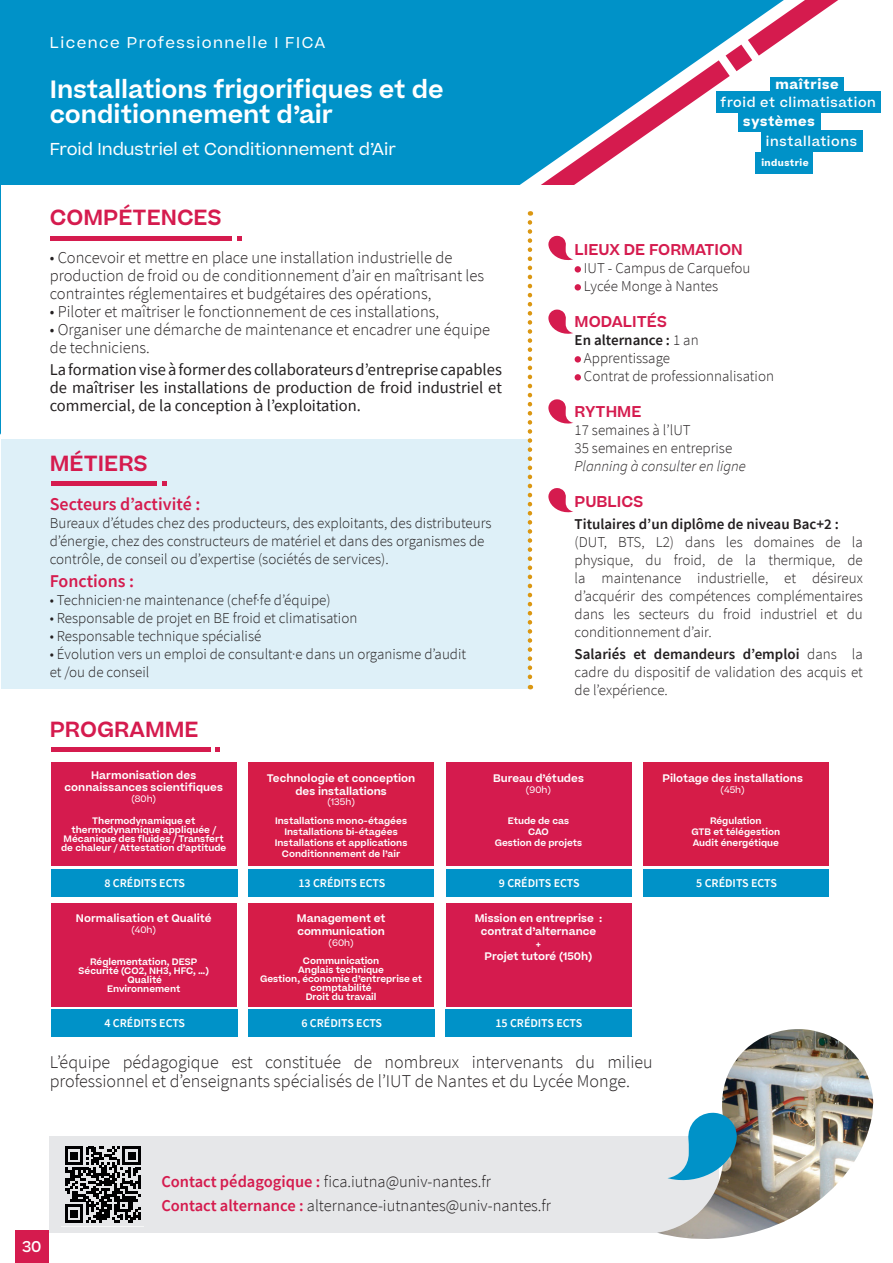
<style>
.page{position:relative;width:893px;height:1263px;background:#fff}
.page>*{position:absolute;margin:0;border:0;box-sizing:border-box;transform-origin:0 0}
.t1{font:600 24px/25.5px "Beatrice";color:#fff}
.t2{font:600 21px "Beatrice";color:#d51b4e}
.t3{font:300 18px/19.5px "Source Sans Pro";color:#231f20}
.t4{font:600 18px "Source Sans Pro";color:#d51b4e}
.t5{font:300 16.5px/18px "Source Sans Pro";color:#231f20}
.t6{font:16.5px/18px "Source Sans Pro";color:#231f20;text-align:justify}
.t7{font:16.5px "Beatrice";color:#fff}
.t8{font:300 15px/18px "Source Sans Pro";color:#231f20}
.t9{font:600 15px "Beatrice";color:#d51b4e}
.t10{font:600 15px "Source Sans Pro";color:#231f20}
.t11{font:15px "Beatrice";letter-spacing:.1em;color:#fff}
.t12{font:italic 300 15px "Source Sans Pro";color:#231f20}
.t13{font:500 15px "Beatrice";color:#fff}
.t14{font:500 13.05px "Beatrice";letter-spacing:.05em;color:#fff}
.t15{font:700 13.05px "Beatrice";letter-spacing:.05em;color:#fff}
.t16{font:600 12px "Source Sans Pro";color:#fff}
.t17{font:600 10.5px/12.6px "Beatrice";color:#fff;text-align:center}
.t18{font:600 9px/9px "Beatrice";color:#fff;text-align:center}
.t19{font:9px "Beatrice";color:#fff}
.t20{font:700 9px "Beatrice";letter-spacing:.05em;color:#fff}
.s1{font-weight:600}
.s2{font-weight:600;color:#d51b4e}
</style>
<div class="page">
<div style="left:15px;top:1230px;width:34px;height:33px;background:#d51b4e"></div>
<svg style="left:0;top:0;width:726px;height:505px;fill:#0092c8"></svg>
<div style="left:1px;top:185px;width:603px;height:264px;background:#fff"></div>
<div style="left:1px;top:439px;width:529px;height:250px;background:#def0f8"></div>
<svg style="left:548px;top:236px;width:25px;height:25px"></svg>
<svg style="left:548px;top:310px;width:25px;height:24px"></svg>
<svg style="left:528px;top:222px;width:4px;height:467px"></svg>
<div style="left:50px;top:236px;width:182px;height:5px;background:#d51b4e"></div>
<svg style="left:237px;top:236px;width:4px;height:5px"></svg>
<svg style="left:548px;top:399px;width:25px;height:25px"></svg>
<svg style="left:548px;top:488px;width:25px;height:25px"></svg>
<div style="left:50px;top:1137px;width:669px;height:96px;background:#e6e7e9"></div>
<svg style="left:65px;top:1146px;width:76px;height:77px"></svg>
<img style="left:657px;top:1029px;width:216px;height:210px">
<svg style="left:667px;top:1113px;width:70px;height:70px"></svg>
<hr style="left:51px;top:481px;width:106px;height:4px;background:#d51b4e">
<svg style="left:162px;top:481px;width:5px;height:4px"></svg>
<hr style="left:51px;top:747px;width:160px;height:4px;background:#d51b4e">
<svg style="left:215px;top:747px;width:4px;height:4px"></svg>
<div style="left:51px;top:903px;width:186px;height:103px;background:#d51b4e"></div>
<div style="left:248px;top:903px;width:186px;height:103px;background:#d61c48"></div>
<div style="left:446px;top:903px;width:185px;height:103px;background:#d51b4e"></div>
<div style="left:51px;top:762px;width:186px;height:104px;background:#d51b4e"></div>
<div style="left:248px;top:762px;width:186px;height:104px;background:#d61c48"></div>
<div style="left:446px;top:762px;width:185px;height:104px;background:#d51b4e"></div>
<div style="left:643px;top:762px;width:186px;height:104px;background:#d61c48"></div>
<div style="left:51px;top:869px;width:186px;height:27px;background:#0092c8"></div>
<div style="left:248px;top:869px;width:186px;height:27px;background:#0092c8"></div>
<div style="left:446px;top:869px;width:185px;height:27px;background:#0092c8"></div>
<div style="left:643px;top:869px;width:186px;height:27px;background:#0092c8"></div>
<div style="left:51px;top:1009px;width:186px;height:27px;background:#0092c8"></div>
<div style="left:248px;top:1009px;width:186px;height:27px;background:#0092c8"></div>
<div style="left:445px;top:1009px;width:186px;height:27px;background:#0092c8"></div>
<svg style="left:726px;top:0;width:112px;height:174px"></svg>
<div style="left:639px;top:186px;width:254px;height:352px;background:#fff"></div>
<div style="left:575px;top:266px;width:6px;height:7px;background:#d51b4e;border-radius:50%"></div>
<div style="left:575px;top:284px;width:6px;height:7px;background:#d51b4e;border-radius:50%"></div>
<div style="left:575px;top:356px;width:6px;height:7px;background:#d51b4e;border-radius:50%"></div>
<div style="left:575px;top:374px;width:6px;height:7px;background:#d51b4e;border-radius:50%"></div>
<div style="left:831px;top:13px;width:41px;height:200px;background:#fff"></div>
<div style="left:808px;top:30px;width:41px;height:188px;background:#fff"></div>
<div style="left:779px;top:45px;width:42px;height:168px;background:#fff"></div>
<div style="left:770px;top:77px;width:74px;height:21px;background:#0092c8"></div>
<div style="left:716px;top:92px;width:164px;height:21px;background:#0092c8"></div>
<div style="left:738px;top:110px;width:83px;height:21px;background:#0092c8"></div>
<div style="left:761px;top:131px;width:101px;height:21px;background:#0092c8"></div>
<div style="left:755px;top:152px;width:58px;height:21px;background:#0092c8"></div>
<p class="t11" style="left:50px;top:33px;width:277px">Licence Professionnelle I FICA</p>
<h1 class="t1" style="left:50px;top:76px;width:395px">Installations frigorifiques et de conditionnement d’air</h1>
<p class="t7" style="left:50px;top:138px;width:348px">Froid Industriel et Conditionnement d’Air</p>
<h2 class="t2" style="left:50px;top:204px;width:174px">COMPÉTENCES</h2>
<p class="t5" style="left:50px;top:249px;width:436px">• Concevoir et mettre en place une installation industrielle de production de froid ou de conditionnement d’air en maîtrisant les contraintes réglementaires et budgétaires des opérations,</p>
<p class="t5" style="left:50px;top:303px;width:391px">• Piloter et maîtriser le fonctionnement de ces installations,</p>
<p class="t5" style="left:50px;top:321px;width:442px">• Organiser une démarche de maintenance et encadrer une équipe de techniciens.</p>
<p class="t6" style="left:50px;top:361px;width:454px">La formation vise à former des collaborateurs d’entreprise capables de maîtriser les installations de production de froid industriel et commercial, de la conception à l’exploitation.</p>
<h2 class="t2" style="left:50px;top:449px;width:100px">MÉTIERS</h2>
<p class="t4" style="left:50px;top:493px;width:152px">Secteurs d’activité :</p>
<p class="t8" style="left:50px;top:514px;width:443px">Bureaux d’études chez des producteurs, des exploitants, des distributeurs d’énergie, chez des constructeurs de matériel et dans des organismes de contrôle, de conseil ou d’expertise (sociétés de services).</p>
<p class="t4" style="left:50px;top:569px;width:86px">Fonctions :</p>
<p class="t8" style="left:50px;top:591px;width:282px">• Technicien·ne maintenance (chef·fe d’équipe)</p>
<p class="t8" style="left:50px;top:609px;width:309px">• Responsable de projet en BE froid et climatisation</p>
<p class="t8" style="left:50px;top:627px;width:213px">• Responsable technique spécialisé</p>
<p class="t8" style="left:50px;top:645px;width:418px">• Évolution vers un emploi de consultant·e dans un organisme d’audit et /ou de conseil</p>
<h2 class="t2" style="left:50px;top:716px;width:151px">PROGRAMME</h2>
<p class="t15" style="left:775px;top:75px;width:65px">maîtrise</p>
<p class="t15" style="left:743px;top:112px;width:73px">systèmes</p>
<p class="t14" style="left:721px;top:94px;width:157px">froid et climatisation</p>
<p class="t14" style="left:766px;top:133px;width:93px">installations</p>
<p class="t20" style="left:761px;top:156px;width:49px">industrie</p>
<p class="t9" style="left:575px;top:239px;width:170px">LIEUX DE FORMATION</p>
<p class="t8" style="left:584px;top:259px;width:168px">IUT - Campus de Carquefou<br>Lycée Monge à Nantes</p>
<p class="t9" style="left:575px;top:311px;width:94px">MODALITÉS</p>
<p class="t8" style="left:584px;top:331px;width:192px;text-indent:-9px"><span class="s1">En alternance :</span> 1 an<br>Apprentissage<br>Contrat de professionnalisation</p>
<p class="t9" style="left:575px;top:401px;width:68px">RYTHME</p>
<p class="t8" style="left:575px;top:421px;width:159px">17 semaines à l’lUT<br>35 semaines en entreprise</p>
<p class="t12" style="left:575px;top:456px;width:173px">Planning à consulter en ligne</p>
<p class="t9" style="left:575px;top:491px;width:70px">PUBLICS</p>
<p class="t10" style="left:575px;top:514px;width:266px">Titulaires d’un diplôme de niveau Bac+2 :</p>
<p class="t8" style="left:575px;top:533px;width:290px;text-align:justify">(DUT, BTS, L2) dans les domaines de la physique, du froid, de la thermique, de la maintenance industrielle, et désireux d’acquérir des compétences complémentaires dans les secteurs du froid industriel et du conditionnement d’air.</p>
<p class="t8" style="left:575px;top:645px;width:290px;text-align:justify"><span class="s1">Salariés et demandeurs d’emploi</span> dans la cadre du dispositif de validation des acquis et de l’expérience.</p>
<p class="t17" style="left:65px;top:769px;width:160px">Harmonisation des connaissances scientifiques</p>
<p class="t19" style="left:131px;top:793px;width:26px">(80h)</p>
<p class="t18" style="left:61px;top:816px;width:167px">Thermodynamique et thermodynamique appliquée /<br>Mécanique des fluides / Transfert de chaleur / Attestation d’aptitude</p>
<p class="t17" style="left:267px;top:772px;width:150px">Technologie et conception des installations</p>
<p class="t19" style="left:327px;top:796px;width:29px">(135h)</p>
<p class="t18" style="left:275px;top:815px;width:134px;line-height:10.8px">Installations mono-étagées<br>Installations bi-étagées<br>Installations et applications<br>Conditionnement de l’air</p>
<p class="t17" style="left:493px;top:772px;width:92px">Bureau d’études</p>
<p class="t19" style="left:526px;top:783px;width:27px">(90h)</p>
<p class="t18" style="left:495px;top:815px;width:89px;line-height:10.8px">Etude de cas<br>CAO<br>Gestion de projets</p>
<p class="t17" style="left:662px;top:772px;width:142px">Pilotage des installations</p>
<p class="t19" style="left:720px;top:783px;width:26px">(45h)</p>
<p class="t18" style="left:691px;top:815px;width:90px;line-height:10.8px">Régulation<br>GTB et télégestion<br>Audit énergétique</p>
<p class="t16" style="left:104px;top:875px;width:82px">8 CRÉDITS ECTS</p>
<p class="t16" style="left:298px;top:875px;width:88px">13 CRÉDITS ECTS</p>
<p class="t16" style="left:499px;top:875px;width:82px">9 CRÉDITS ECTS</p>
<p class="t16" style="left:696px;top:875px;width:82px">5 CRÉDITS ECTS</p>
<p class="t17" style="left:76px;top:912px;width:137px">Normalisation et Qualité</p>
<p class="t19" style="left:131px;top:924px;width:26px">(40h)</p>
<p class="t18" style="left:79px;top:957px;width:132px">Réglementation, DESP<br>Sécurité (CO2, NH3, HFC, …)<br>Qualité<br>Environnement</p>
<p class="t17" style="left:297px;top:912px;width:90px;text-align:left">Management et communication</p>
<p class="t19" style="left:329px;top:937px;width:26px">(60h)</p>
<p class="t18" style="left:260px;top:956px;width:164px">Communication<br>Anglais technique<br>Gestion, économie d’entreprise et comptabilité<br>Droit du travail</p>
<p class="t17" style="left:475px;top:912px;width:129px">Mission en entreprise : contrat d’alternance<br>+<br>Projet tutoré (150h)</p>
<p class="t16" style="left:104px;top:1015px;width:82px">4 CRÉDITS ECTS</p>
<p class="t16" style="left:301px;top:1015px;width:82px">6 CRÉDITS ECTS</p>
<p class="t16" style="left:495px;top:1015px;width:88px">15 CRÉDITS ECTS</p>
<p class="t3" style="left:50px;top:1052px;width:604px">L’équipe pédagogique est constituée de nombreux intervenants du milieu professionnel et d’enseignants spécialisés de l’IUT de Nantes et du Lycée Monge.</p>
<p class="t13" style="left:22px;top:1236px;width:21px">30</p>
<p class="t5" style="left:161px;top:1169px;width:391px;line-height:24px"><span class="s2">Contact pédagogique :</span> fica.iutna@univ-nantes.fr<br><span class="s2">Contact alternance :</span> alternance-iutnantes@univ-nantes.fr</p>
</div>
